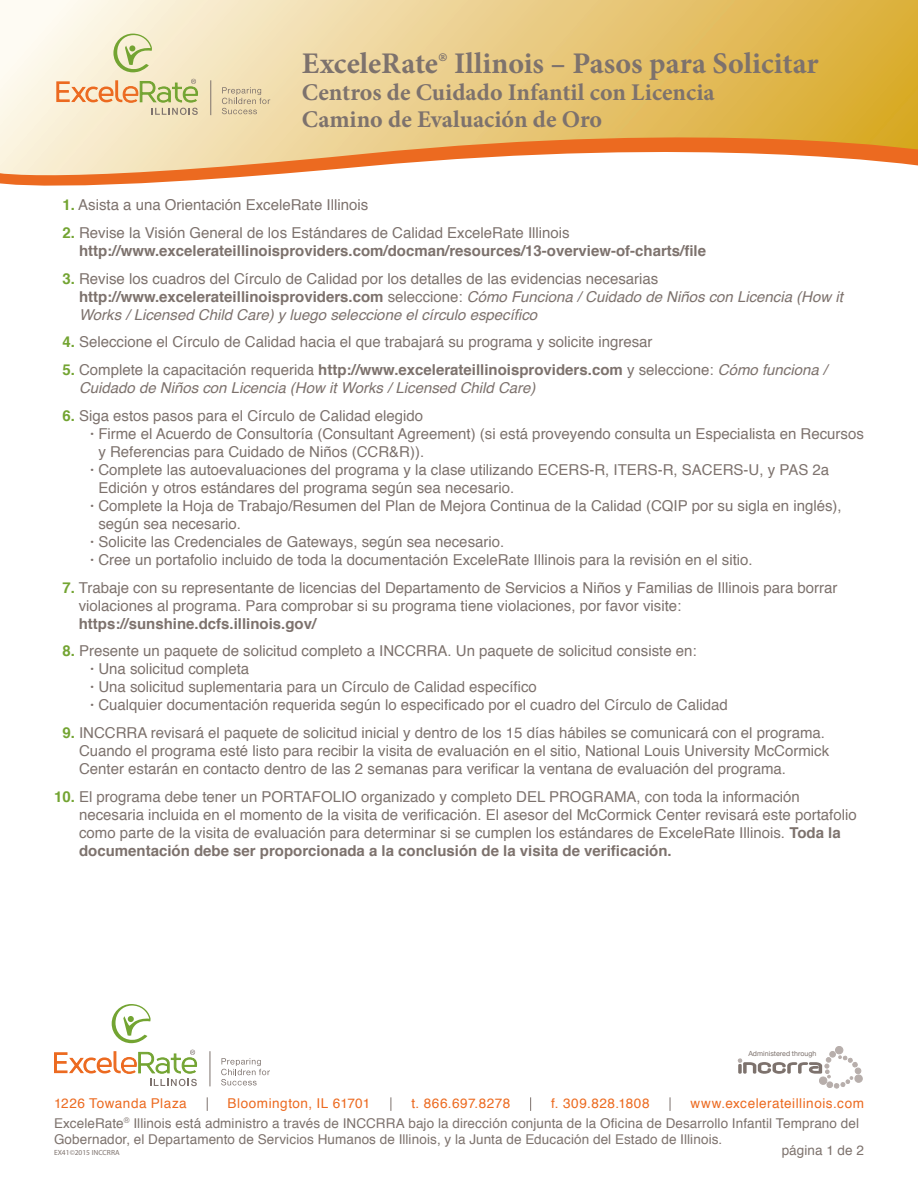
<style>
.page{position:relative;width:918px;height:1188px;background:#fff}
.page>*{position:absolute;margin:0;border:0;box-sizing:border-box;transform-origin:0 0}
.t1{font:700 30px "Minion Pro";color:#7d726d}
.t2{font:700 24px "Minion Pro";color:#7d726d}
.Body{font:15px/18px "Helvetica";color:#7d726d}
.Body-2{font:italic 15px/18px "Helvetica";color:#7d726d}
.Body-3{font:700 15px/18px "Helvetica";color:#7d726d}
.t3{font:13.5px/20.1px "Helvetica";letter-spacing:.01em;color:#7d726d}
.t4{font:13.5px "Helvetica";letter-spacing:.035em;color:#ec6a20}
.t5{font:7.5px "Myriad Pro";color:#7d726d}
.t6{font:7.05px "Helvetica Neue";letter-spacing:.005em;color:#7d726d}
.s1{font-weight:700;color:#73a432}
.s2{color:#73a432}
.s3{font-weight:400}
.s4{font-weight:700;font-style:normal;color:#73a432}
.s5{font-style:normal}
.s6{font-weight:700;font-style:normal}
.s7{font-weight:700}
.s8{color:#ec6a20}
.s9{font-size:7.35px}
</style>
<div class="page">
<div style="left:836px;top:1046px;width:7px;height:8px;background:#b7aeab;border-radius:50%"></div>
<div style="left:835px;top:1046px;width:8px;height:8px;border:1px solid #b7aeab;border-radius:50%"></div>
<svg style="left:738px;top:1051px;width:125px;height:37px"></svg>
<svg style="left:207px;top:1097px;width:1px;height:14px"></svg>
<svg style="left:391px;top:1097px;width:1px;height:14px"></svg>
<svg style="left:530px;top:1097px;width:1px;height:14px"></svg>
<svg style="left:670px;top:1097px;width:1px;height:14px"></svg>
<svg style="left:221px;top:1058px;width:49px;height:27px"></svg>
<hr style="left:210px;top:1051px;width:1px;height:35px;background:#7d726d">
<svg style="left:112px;top:1004px;width:39px;height:39px"></svg>
<svg style="left:54px;top:1050px;width:143px;height:36px"></svg>
<svg style="left:0;top:0;width:918px;height:118px;background:#ebcf8a"></svg>
<svg style="left:0;top:118px;width:918px;height:68px"></svg>
<svg style="left:222px;top:87px;width:48px;height:27px"></svg>
<hr style="left:211px;top:80px;width:1px;height:35px;background:#7d726d">
<svg style="left:113px;top:34px;width:39px;height:38px"></svg>
<svg style="left:56px;top:79px;width:142px;height:36px;background:#e6d1a7"></svg>
<p class="t1" style="left:302px;top:42px;width:518px">ExceleRate® Illinois – Pasos para Solicitar</p>
<p class="t2" style="left:302px;top:75px;width:414px">Centros de Cuidado Infantil con Licencia</p>
<p class="t2" style="left:302px;top:102px;width:302px">Camino de Evaluación de Oro</p>
<p class="Body" style="left:62px;top:196px;width:307px"><span class="s1">1.</span> Asista a una Orientación ExceleRate Illinois</p>
<p class="Body-3" style="left:79px;top:224px;width:629px;text-indent:-17px"><span class="s2">2.</span> <span class="s3">Revise la Visión General de los Estándares de Calidad ExceleRate Illinois </span>http://www.excelerateillinoisproviders.com/docman/resources/13-overview-of-charts/file</p>
<p class="Body-2" style="left:79px;top:270px;width:765px;text-indent:-17px"><span class="s4">3.</span> <span class="s5">Revise los cuadros del Círculo de Calidad por los detalles de las evidencias necesarias </span><span class="s6">http://www.excelerateillinoisproviders.com</span> <span class="s5">seleccione:</span> Cómo Funciona / Cuidado de Niños con Licencia (How it<br>Works / Licensed Child Care) y luego seleccione el círculo específico</p>
<p class="Body" style="left:62px;top:334px;width:592px"><span class="s1">4.</span> Seleccione el Círculo de Calidad hacia el que trabajará su programa y solicite ingresar</p>
<p class="Body-2" style="left:79px;top:361px;width:750px;text-indent:-17px"><span class="s4">5.</span> <span class="s5">Complete la capacitación requerida</span> <span class="s6">http://www.excelerateillinoisproviders.com</span> <span class="s5">y seleccione:</span> Cómo funciona /<br>Cuidado de Niños con Licencia (How it Works / Licensed Child Care)</p>
<p class="Body" style="left:62px;top:407px;width:362px"><span class="s1">6.</span> Siga estos pasos para el Círculo de Calidad elegido</p>
<p class="Body" style="left:98px;top:425px;width:767px;text-indent:-8px"><span class="s7">·</span> Firme el Acuerdo de Consultoría (Consultant Agreement) (si está proveyendo consulta un Especialista en Recursos y Referencias para Cuidado de Niños (CCR&amp;R)).</p>
<p class="Body" style="left:98px;top:461px;width:732px;text-indent:-8px"><span class="s7">·</span> Complete las autoevaluaciones del programa y la clase utilizando ECERS-R, ITERS-R, SACERS-U, y PAS 2a<br>Edición y otros estándares del programa según sea necesario.</p>
<p class="Body" style="left:98px;top:497px;width:745px;text-indent:-8px"><span class="s7">·</span> Complete la Hoja de Trabajo/Resumen del Plan de Mejora Continua de la Calidad (CQIP por su sigla en inglés), según sea necesario.</p>
<p class="Body" style="left:90px;top:533px;width:664px"><span class="s7">·</span> Solicite las Credenciales de Gateways, según sea necesario.<br><span class="s7">·</span> Cree un portafolio incluido de toda la documentación ExceleRate Illinois para la revisión en el sitio.</p>
<p class="Body" style="left:79px;top:579px;width:760px;text-indent:-16px"><span class="s1">7.</span> Trabaje con su representante de licencias del Departamento de Servicios a Niños y Familias de Illinois para borrar violaciones al programa. Para comprobar si su programa tiene violaciones, por favor visite: <span class="s7">https://sunshine.dcfs.illinois.gov/</span></p>
<p class="Body" style="left:62px;top:643px;width:636px"><span class="s1">8.</span> Presente un paquete de solicitud completo a INCCRRA. Un paquete de solicitud consiste en:</p>
<p class="Body" style="left:90px;top:661px;width:161px"><span class="s7">·</span> Una solicitud completa</p>
<p class="Body" style="left:90px;top:679px;width:448px"><span class="s7">·</span> Una solicitud suplementaria para un Círculo de Calidad específico</p>
<p class="Body" style="left:90px;top:697px;width:639px"><span class="s7">·</span> Cualquier documentación requerida según lo especificado por el cuadro del Círculo de Calidad</p>
<p class="Body" style="left:79px;top:724px;width:752px;text-indent:-17px"><span class="s1">9.</span> INCCRRA revisará el paquete de solicitud inicial y dentro de los 15 días hábiles se comunicará con el programa.<br>Cuando el programa esté listo para recibir la visita de evaluación en el sitio, National Louis University McCormick<br>Center estarán en contacto dentro de las 2 semanas para verificar la ventana de evaluación del programa.</p>
<p class="Body" style="left:79px;top:788px;width:779px;text-indent:-25px"><span class="s1">10.</span> El programa debe tener un PORTAFOLIO organizado y completo DEL PROGRAMA, con toda la información necesaria incluida en el momento de la visita de verificación. El asesor del McCormick Center revisará este portafolio como parte de la visita de evaluación para determinar si se cumplen los estándares de ExceleRate Illinois. <span class="s7">Toda la documentación debe ser proporcionada a la conclusión de la visita de verificación.</span></p>
<p class="t6" style="left:748px;top:1049px;width:70px">Administered through</p>
<p class="t4" style="left:54px;top:1093px;width:134px">1226 Towanda Plaza</p>
<p class="t4" style="left:228px;top:1093px;width:144px">Bloomington, IL 61701</p>
<p class="t4" style="left:411px;top:1093px;width:100px">t. 866.697.8278</p>
<p class="t4" style="left:551px;top:1093px;width:100px">f. 309.828.1808</p>
<p class="t3" style="left:54px;top:1093px;width:811px;text-indent:636px"><span class="s8">www.excelerateillinois.com<br></span>ExceleRate<sup>®</sup> Illinois está administro a través de INCCRRA bajo la dirección conjunta de la Oficina de Desarrollo Infantil Temprano del</p>
<p class="t3" style="left:54px;top:1130px;width:670px">Gobernador, el Departamento de Servicios Humanos de Illinois, y la Junta de Educación del Estado de Illinois.</p>
<p class="t5" style="left:54px;top:1148px;width:67px">EX41©2015 <span class="s9">INCCRRA</span></p>
<p class="t3" style="left:782px;top:1140px;width:84px">página 1 de 2</p>
</div>
